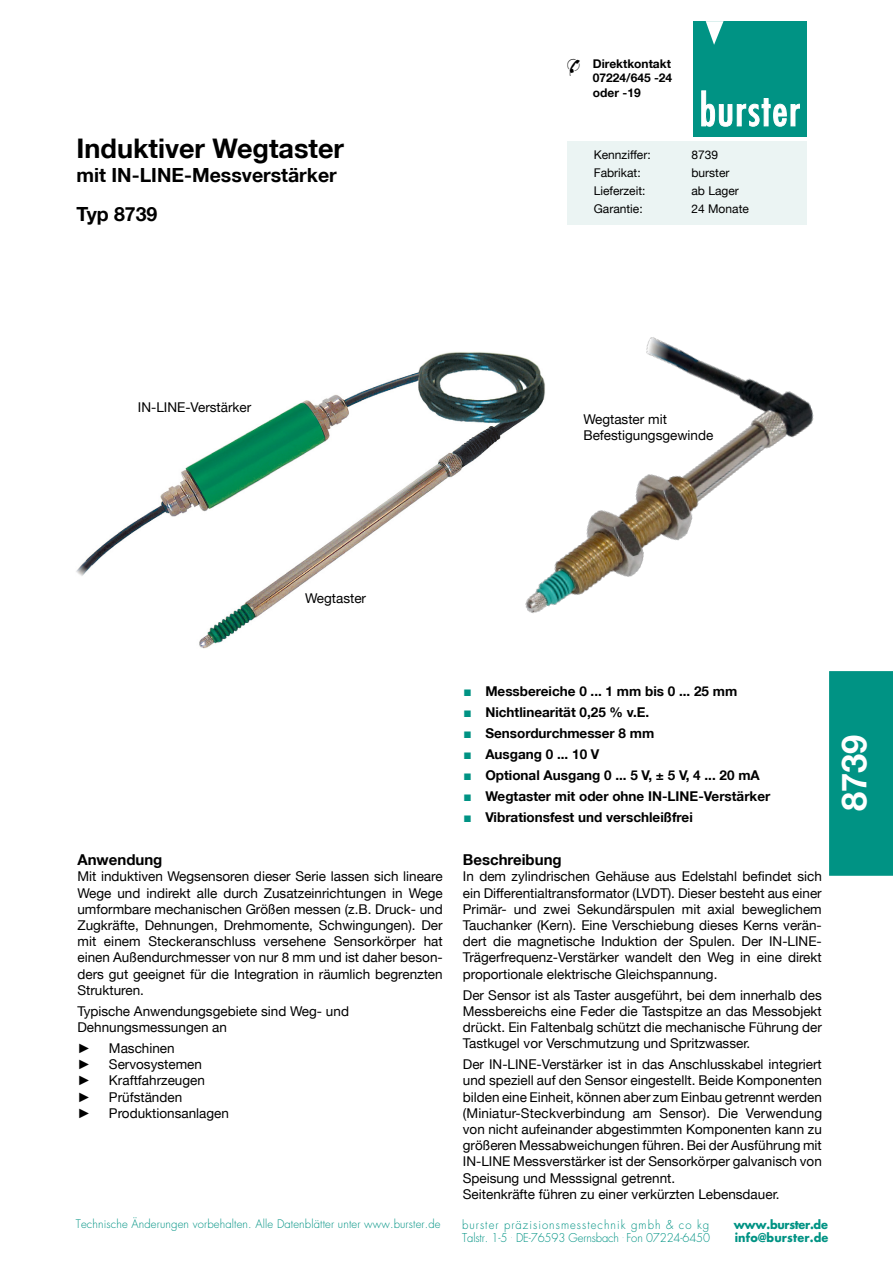
<style>
.page{position:relative;width:893px;height:1263px;background:#fff}
.page>*{position:absolute;margin:0;border:0;box-sizing:border-box;transform-origin:0 0}
.t1{font:700 34.5px "Helvetica Neue LT";color:#fff}
.t2{font:700 27px "Helvetica Neue LT";color:#000}
.t3{font:700 19.5px/39px "Helvetica Neue LT";color:#000}
.t4{font:700 15px "Helvetica Neue LT";color:#000}
.t5{font:13.5px/16.2px "Helvetica Neue LT";color:#000;text-align:justify}
.t6{font:700 13.5px/21px "Helvetica Neue LT";color:#000}
.t7{font:13.5px "Arial";color:#000}
.t8{font:12px "Helvetica Neue LT";color:#000}
.t9{font:700 12px/14.4px "Helvetica Neue LT";color:#000;text-align:justify}
.t10{font:300 11.85px "Futura LT";letter-spacing:-.01em;color:#009384;scale:.95 1}
.t11{font:300 11.85px "Futura LT";letter-spacing:.09em;color:#009384;scale:.95 1}
.t12{font:700 11.85px "Futura LT";letter-spacing:.015em;color:#009384;scale:.95 1}
.t13{font:700 11.85px "Futura LT";letter-spacing:-.025em;color:#009384;scale:.95 1}
.t14{font:300 11.55px "Futura LT";letter-spacing:.01em;color:#009384}
.s1{font-family:"Monotype Sorts";font-weight:400;font-size:9px;color:#009384}
</style>
<div class="page">
<img style="left:76px;top:389px;width:292px;height:260px">
<img style="left:368px;top:337px;width:446px;height:276px">
<div style="left:567px;top:142px;width:240px;height:83px;background:#ebf4f3"></div>
<div style="left:829px;top:671px;width:64px;height:205px;background:#009384"></div>
<div style="left:693px;top:21px;width:114px;height:116px;background:#009384"></div>
<svg style="left:706px;top:21px;width:17px;height:24px"></svg>
<svg style="left:701px;top:90px;width:99px;height:37px"></svg>
<h2 class="t2" style="left:77px;top:132px;width:269px">Induktiver Wegtaster</h2>
<h3 class="t3" style="left:77px;top:155px;width:262px">mit IN-LINE-Messverstärker<br>Typ 8739</h3>
<p class="t9" style="left:593px;top:56px;width:81px">Direktkontakt 07224/645 -24 oder -19</p>
<p class="t8" style="left:594px;top:148px;width:58px">Kennziffer:</p>
<p class="t8" style="left:691px;top:148px;width:28px">8739</p>
<p class="t8" style="left:594px;top:166px;width:48px">Fabrikat:</p>
<p class="t8" style="left:691px;top:166px;width:40px">burster</p>
<p class="t8" style="left:594px;top:184px;width:53px">Lieferzeit:</p>
<p class="t8" style="left:691px;top:184px;width:49px">ab Lager</p>
<p class="t8" style="left:594px;top:202px;width:50px">Garantie:</p>
<p class="t8" style="left:691px;top:202px;width:59px">24 Monate</p>
<p class="t5" style="left:138px;top:398px;width:115px">IN-LINE-Verstärker</p>
<p class="t5" style="left:583px;top:411px;width:131px">Wegtaster mit<br>Befestigungsgewinde</p>
<p class="t5" style="left:305px;top:590px;width:62px">Wegtaster</p>
<p class="t4" style="left:77px;top:850px;width:87px">Anwendung</p>
<p class="t5" style="left:77px;top:868px;width:367px">Mit induktiven Wegsensoren dieser Serie lassen sich lineare Wege und indirekt alle durch Zusatzeinrichtungen in Wege umformbare mechanischen Größen messen (z.B. Druck- und Zugkräfte, Dehnungen, Drehmomente, Schwingungen). Der mit einem Steckeranschluss versehene Sensorkörper hat einen Außendurchmesser von nur 8 mm und ist daher beson&shy;ders gut geeignet für die Integration in räumlich begrenzten Strukturen.</p>
<p class="t5" style="left:77px;top:1003px;width:273px">Typische Anwendungsgebiete sind Weg- und<br>Dehnungsmessungen an</p>
<p class="t7" style="left:77px;top:1039px;width:15px">►</p>
<p class="t5" style="left:109px;top:1040px;width:67px">Maschinen</p>
<p class="t7" style="left:77px;top:1055px;width:15px">►</p>
<p class="t5" style="left:109px;top:1056px;width:95px">Servosystemen</p>
<p class="t7" style="left:77px;top:1072px;width:15px">►</p>
<p class="t5" style="left:109px;top:1072px;width:97px">Kraftfahrzeugen</p>
<p class="t7" style="left:77px;top:1088px;width:15px">►</p>
<p class="t5" style="left:109px;top:1088px;width:75px">Prüfständen</p>
<p class="t7" style="left:77px;top:1104px;width:15px">►</p>
<p class="t5" style="left:109px;top:1105px;width:122px">Produktionsanlagen</p>
<p class="t6" style="left:464px;top:680px;width:308px"><span class="s1">N</span> Messbereiche 0 ... 1 mm bis 0 ... 25 mm<br><span class="s1">N</span> Nichtlinearität 0,25 % v.E.<br><span class="s1">N</span> Sensordurchmesser 8 mm<br><span class="s1">N</span> Ausgang 0 ... 10 V<br><span class="s1">N</span> Optional Ausgang 0 ... 5 V, ± 5 V, 4 ... 20 mA<br><span class="s1">N</span> Wegtaster mit oder ohne IN-LINE-Verstärker <span class="s1">N</span> Vibrationsfest und verschleißfrei</p>
<p class="t4" style="left:463px;top:850px;width:100px">Beschreibung</p>
<p class="t5" style="left:463px;top:868px;width:360px">In dem zylindrischen Gehäuse aus Edelstahl befindet sich ein Differentialtransformator (LVDT). Dieser besteht aus einer Primär- und zwei Sekundärspulen mit axial beweglichem Tauchanker (Kern). Eine Verschiebung dieses Kerns verän&shy;dert die magnetische Induktion der Spulen. Der IN-LINE-Trägerfrequenz-Verstärker wandelt den Weg in eine direkt proportionale elektrische Gleichspannung.</p>
<p class="t5" style="left:463px;top:986px;width:360px">Der Sensor ist als Taster ausgeführt, bei dem innerhalb des Messbereichs eine Feder die Tastspitze an das Messobjekt drückt. Ein Faltenbalg schützt die mechanische Führung der Tastkugel vor Verschmutzung und Spritzwasser.</p>
<p class="t5" style="left:463px;top:1056px;width:361px;text-align:left">Der IN-LINE-Verstärker ist in das Anschlusskabel integriert und speziell auf den Sensor eingestellt. Beide Komponenten bilden eine Einheit, können aber zum Einbau getrennt werden (Miniatur-Steckverbindung am Sensor). Die Verwendung von nicht aufeinander abgestimmten Komponenten kann zu größeren Messabweichungen führen. Bei der Ausführung mit IN-LINE Messverstärker ist der Sensorkörper galvanisch von Speisung und Messsignal getrennt.<br>Seitenkräfte führen zu einer verkürzten Lebensdauer.</p>
<p class="t14" style="left:76px;top:1217px;width:366px">Technische Änderungen vorbehalten. Alle Datenblätter unter www.burster.de</p>
<p class="t11" style="left:462px;top:1217px;width:262px">burster präzisionsmesstechnik gmbh &amp; co kg</p>
<p class="t13" style="left:734px;top:1216px;width:101px">www.burster.de</p>
<p class="t10" style="left:462px;top:1230px;width:262px">Talstr. 1-5 <sup>.</sup> DE-76593 Gernsbach <sup>.</sup> Fon 07224-6450</p>
<p class="t12" style="left:735px;top:1230px;width:100px">info@burster.de</p>
<h1 class="t1" style="left:833px;top:811px;width:78px;rotate:-90deg">8739</h1>
</div>
